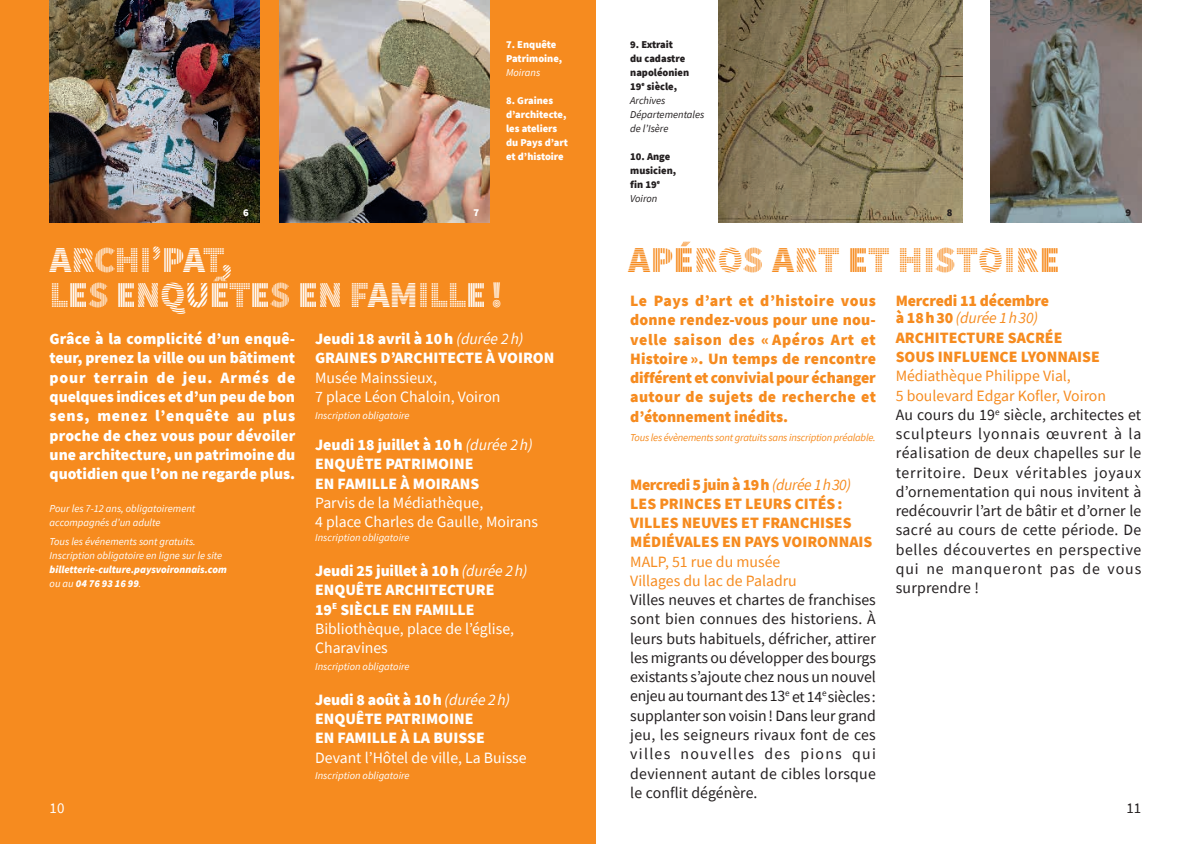
<style>
.page{position:relative;width:1191px;height:844px;background:#fff}
.page>*{position:absolute;margin:0;border:0;box-sizing:border-box;transform-origin:0 0}
.t1{font:900 36.75px/35px "Source Sans Pro DISPLAYV2";letter-spacing:-.01em;color:#fff}
.t2{font:900 36.75px "Source Sans Pro DISPLAYV2";letter-spacing:.01em;color:#f68b1f}
.t3{font:15.75px/19.2px "Source Sans Pro";letter-spacing:.015em;color:#231f20;text-align:justify}
.t4{font:900 15.75px/19.2px "Source Sans Pro";color:#fff}
.t5{font:900 15.75px/19.2px "Source Sans Pro";color:#f68b1f}
.t6{font:15.75px/19.2px "Source Sans Pro";color:#fff}
.t7{font:15.75px/19.2px "Source Sans Pro";color:#f68b1f}
.t8{font:14.88px "Source Sans Pro";color:#231f20}
.t9{font:14.88px "Source Sans Pro";color:#fff}
.t10{font:italic 10.5px/14px "Source Sans Pro";color:#fff}
.t11{font:900 10.5px/14px "Source Sans Pro";color:#231f20}
.t12{font:900 10.5px/14px "Source Sans Pro";color:#fff}
.t13{font:italic 10.5px "Source Sans Pro";letter-spacing:-.02em;color:#f68b1f}
.t14{font:italic 900 10.5px/14px "Source Sans Pro";color:#fff}
.s1{font-weight:400}
.s2{font-weight:400;font-style:italic}
.s3{color:#f68b1f}
</style>
<div class="page">
<div style="left:0;top:0;width:595px;height:843px;background:#f68b1f"></div>
<img style="left:280px;top:0;width:209px;height:223px">
<img style="left:50px;top:0;width:209px;height:223px">
<img style="left:990px;top:0;width:151px;height:223px">
<img style="left:718px;top:0;width:244px;height:223px">
<p class="t12" style="left:243px;top:205px;width:7px">6</p>
<p class="t12" style="left:473px;top:205px;width:7px">7</p>
<p class="t12" style="left:506px;top:37px;width:58px">7. Enquête<br>Patrimoine,</p>
<p class="t10" style="left:506px;top:65px;width:36px">Moirans</p>
<p class="t12" style="left:506px;top:93px;width:63px">8. Graines d’architecte, les ateliers du Pays d’art et d’histoire</p>
<h1 class="t1" style="left:50px;top:243px;width:455px">ARCHI’PAT,<br>LES ENQUÊTES EN FAMILLE!</h1>
<p class="t4" style="left:50px;top:329px;width:247px;text-align:justify">Grâce à la complicité d’un enquê&shy;teur, prenez la ville ou un bâtiment pour terrain de jeu. Armés de quelques indices et d’un peu de bon sens, menez l’enquête au plus proche de chez vous pour dévoiler une architecture, un patrimoine du quotidien que l’on ne regarde plus.</p>
<p class="t10" style="left:50px;top:501px;width:147px">Pour les 7-12 ans, obligatoirement accompagnés d’un adulte</p>
<p class="t10" style="left:50px;top:534px;width:174px">Tous les événements sont gratuits.<br>Inscription obligatoire en ligne sur le site</p>
<p class="t14" style="left:50px;top:562px;width:179px">billetterie-culture.paysvoironnais.com <span class="s1">ou au</span> 04 76 93 16 99<span class="s1">.</span></p>
<p class="t9" style="left:50px;top:797px;width:16px">10</p>
<p class="t4" style="left:315px;top:329px;width:241px">Jeudi 18 avril à 10h <span class="s2">(durée 2h)<br></span>GRAINES D’ARCHITECTE À VOIRON</p>
<p class="t6" style="left:315px;top:367px;width:187px">Musée Mainssieux,<br>7 place Léon Chaloin, Voiron</p>
<p class="t10" style="left:315px;top:408px;width:96px">Inscription obligatoire</p>
<p class="t4" style="left:315px;top:435px;width:219px">Jeudi 18 juillet à 10h <span class="s2">(durée 2h)<br></span>ENQUÊTE PATRIMOINE<br>EN FAMILLE À MOIRANS</p>
<p class="t6" style="left:315px;top:492px;width:224px">Parvis de la Médiathèque,<br>4 place Charles de Gaulle, Moirans</p>
<p class="t10" style="left:315px;top:530px;width:96px">Inscription obligatoire</p>
<p class="t4" style="left:315px;top:561px;width:214px">Jeudi 25 juillet à 10h <span class="s2">(durée 2h)<br></span>ENQUÊTE ARCHITECTURE<br>19<sup>E</sup> SIÈCLE EN FAMILLE<br><span class="s1">Bibliothèque, place de l’église,<br>Charavines</span></p>
<p class="t10" style="left:315px;top:659px;width:96px">Inscription obligatoire</p>
<p class="t4" style="left:315px;top:689px;width:196px">Jeudi 8 août à 10h <span class="s2">(durée 2h)<br></span>ENQUÊTE PATRIMOINE<br>EN FAMILLE À LA BUISSE</p>
<p class="t6" style="left:315px;top:747px;width:213px">Devant l’Hôtel de ville, La Buisse</p>
<p class="t10" style="left:315px;top:768px;width:96px">Inscription obligatoire</p>
<p class="t11" style="left:630px;top:37px;width:76px">9. Extrait<br>du cadastre napoléonien<br>19<sup>e</sup> siècle,<br><span class="s2">Archives<br>Départementales de l’Isère</span></p>
<p class="t11" style="left:630px;top:149px;width:47px">10. Ange musicien, fin 19<sup>e<br></sup><span class="s2">Voiron</span></p>
<p class="t11" style="left:947px;top:205px;width:7px">8</p>
<p class="t11" style="left:1125px;top:205px;width:7px">9</p>
<h1 class="t2" style="left:628px;top:241px;width:433px">APÉROS ART ET HISTOIRE</h1>
<p class="t5" style="left:630px;top:291px;width:247px;text-align:justify">Le Pays d’art et d’histoire vous donne rendez-vous pour une nou&shy;velle saison des « Apéros Art et Histoire ». Un temps de rencontre différent et convivial pour échanger autour de sujets de recherche et d’étonnement inédits.</p>
<p class="t13" style="left:630px;top:430px;width:247px">Tous les évènements sont gratuits sans inscription préalable.</p>
<p class="t5" style="left:630px;top:474px;width:244px">Mercredi 5 juin à 19h <span class="s2">(durée 1h30)<br></span>LES PRINCES ET LEURS CITÉS:<br>VILLES NEUVES ET FRANCHISES<br>MÉDIÉVALES EN PAYS VOIRONNAIS</p>
<p class="t7" style="left:630px;top:551px;width:168px">MALP, 51 rue du musée<br>Villages du lac de Paladru</p>
<p class="t3" style="left:630px;top:590px;width:247px">Villes neuves et chartes de franchises sont bien connues des historiens. À leurs buts habituels, défricher, attirer les migrants ou développer des bourgs existants s’ajoute chez nous un nouvel enjeu au tournant des 13<sup>e</sup> et 14<sup>e</sup> siècles: supplanter son voisin! Dans leur grand jeu, les seigneurs rivaux font de ces villes nouvelles des pions qui deviennent autant de cibles lorsque le conflit dégénère.</p>
<p class="t5" style="left:895px;top:291px;width:155px;line-height:17.5px">Mercredi 11 décembre à 18h30 <span class="s2">(durée 1h30)</span></p>
<p class="t5" style="left:895px;top:327px;width:206px">ARCHITECTURE SACRÉE<br>SOUS INFLUENCE LYONNAISE</p>
<p class="t3" style="left:895px;top:366px;width:247px;text-align:left"><span class="s3">Médiathèque Philippe Vial,<br>5 boulevard Edgar Kofler, Voiron<br></span>Au cours du 19<sup>e</sup> siècle, architectes et sculpteurs lyonnais œuvrent à la réalisation de deux chapelles sur le territoire. Deux véritables joyaux d’ornementation qui nous invitent à redécouvrir l’art de bâtir et d’orner le sacré au cours de cette période. De belles découvertes en perspective qui ne manqueront pas de vous surprendre !</p>
<p class="t8" style="left:1126px;top:797px;width:16px">11</p>
</div>
